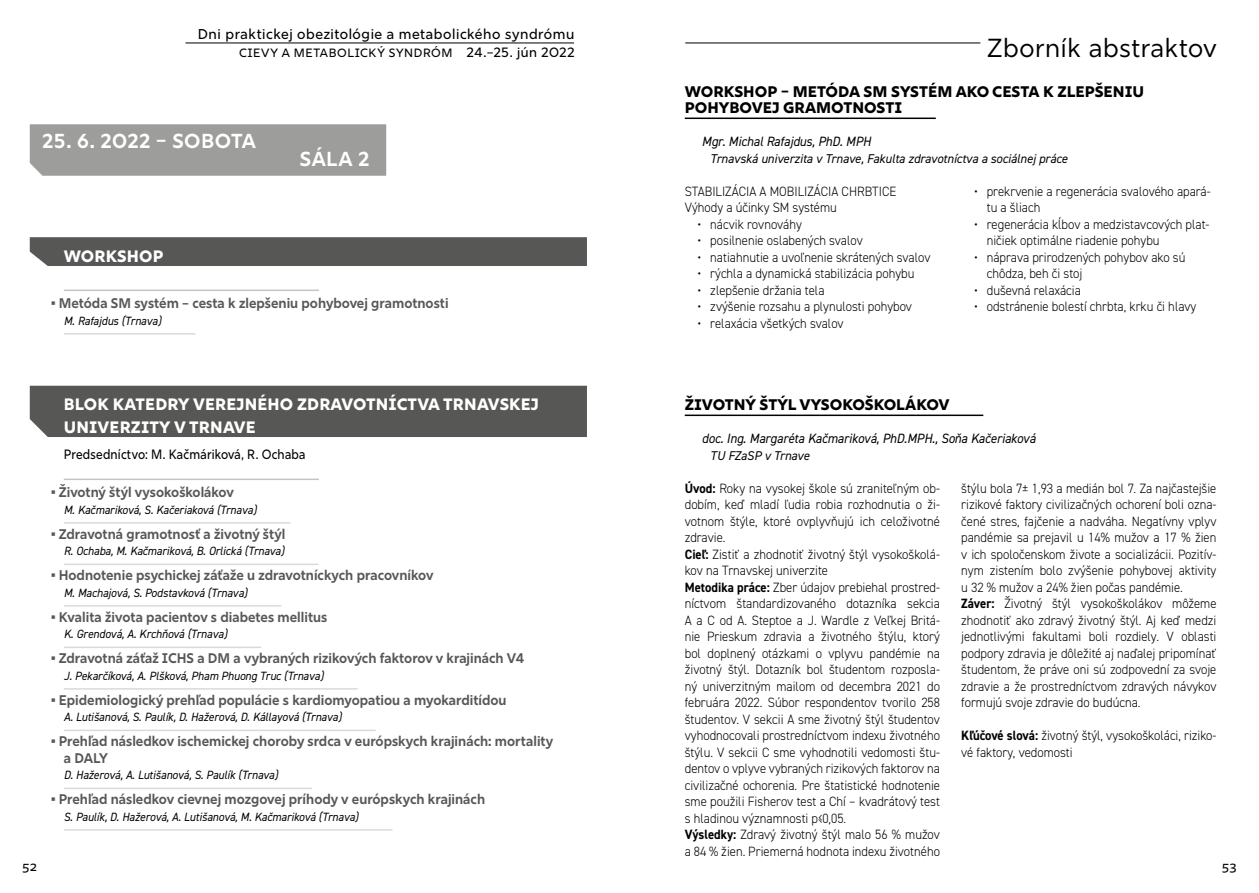
<style>
.page{position:relative;width:1259px;height:893px;background:#fff}
.page>*{position:absolute;margin:0;border:0;box-sizing:border-box;transform-origin:0 0}
.t1{font:26.1px "Rig Sans";letter-spacing:.025em;color:#000}
.t2{font:700 20.25px "Rig Sans";letter-spacing:.02em;color:#fff}
.t3{font:800 16.5px/22.5px "Rig Sans";letter-spacing:.01em;color:#fff}
.t4{font:800 15.3px/16.5px "Rig Sans";color:#000}
.t5{font:500 14.25px "Rig Sans";letter-spacing:.04em;color:#000}
.t6{font:700 13.95px/16.5px "Rig Sans";color:#575756;scale:.96 1}
.t7{font:300 13.5px/16.5px "DIN2014";color:#000;scale:.94 1}
.t8{font:italic 13.5px "DIN2014";color:#000;scale:.94 1}
.t9{font:500 13.5px "Rig Sans";letter-spacing:.015em;color:#000;scale:.9 1}
.t10{font:13.5px "Tisa Sans Pro";color:#000}
.t11{font:italic 12.75px "DIN2014";color:#000}
.t12{font:italic 12px "DIN2014";color:#000;scale:.94 1}
.t13{font:500 12px "Rig Sans";letter-spacing:.05em;color:#000}
.s1{font-size:13.5px}
.s2{font-weight:700}
</style>
<div class="page">
<hr style="left:186px;top:43px;width:388px;height:1px;background:#000">
<hr style="left:685px;top:43px;width:295px;height:1px;background:#000">
<hr style="left:685px;top:118px;width:251px;height:1px;background:#000">
<hr style="left:685px;top:415px;width:298px;height:1px;background:#000">
<div style="left:30px;top:124px;width:356px;height:52px;background:#9d9d9c"></div>
<div style="left:30px;top:237px;width:557px;height:29px;background:#575756"></div>
<hr style="left:64px;top:290px;width:255px;height:1px;background:#c6c6c6">
<hr style="left:64px;top:333px;width:131px;height:2px;background:#dadada">
<div style="left:30px;top:386px;width:557px;height:51px;background:#575756"></div>
<hr style="left:64px;top:479px;width:255px;height:1px;background:#c6c6c6">
<hr style="left:64px;top:522px;width:227px;height:2px;background:#dadada">
<hr style="left:64px;top:564px;width:254px;height:1px;background:#dadada">
<hr style="left:64px;top:605px;width:217px;height:2px;background:#dadada">
<hr style="left:64px;top:647px;width:197px;height:1px;background:#dadada">
<hr style="left:64px;top:688px;width:294px;height:2px;background:#dadada">
<hr style="left:64px;top:730px;width:312px;height:1px;background:#dadada">
<hr style="left:64px;top:788px;width:248px;height:1px;background:#dadada">
<hr style="left:64px;top:829px;width:328px;height:2px;background:#dadada">
<p class="t5" style="left:198px;top:25px;width:378px">Dni praktickej obezitológie a metabolického syndrómu</p>
<p class="t13" style="left:239px;top:46px;width:337px">CIEVY A METABOLICKÝ SYNDRÓM <span class="s1">24.–25. jún 2022</span></p>
<h2 class="t2" style="left:43px;top:129px;width:215px">25. 6. 2022 – SOBOTA</h2>
<h2 class="t2" style="left:300px;top:147px;width:71px">SÁLA 2</h2>
<p class="t3" style="left:64px;top:245px;width:101px">WORKSHOP</p>
<p class="t6" style="left:51px;top:295px;width:415px">• Metóda SM systém – cesta k zlepšeniu pohybovej gramotnosti</p>
<p class="t12" style="left:64px;top:313px;width:105px">M. Rafajdus (Trnava)</p>
<p class="t3" style="left:64px;top:393px;width:476px">BLOK KATEDRY VEREJNÉHO ZDRAVOTNÍCTVA TRNAVSKEJ<br>UNIVERZITY V TRNAVE</p>
<p class="t9" style="left:64px;top:446px;width:270px">Predsedníctvo: M. Kačmáriková, R. Ochaba</p>
<p class="t6" style="left:51px;top:484px;width:192px">• Životný štýl vysokoškolákov</p>
<p class="t12" style="left:64px;top:502px;width:207px">M. Kačmariková, S. Kačeriaková (Trnava)</p>
<p class="t6" style="left:51px;top:525px;width:246px">• Zdravotná gramotnosť a životný štýl</p>
<p class="t12" style="left:64px;top:543px;width:236px">R. Ochaba, M. Kačmariková, B. Orlická (Trnava)</p>
<p class="t6" style="left:51px;top:567px;width:400px">• Hodnotenie psychickej záťaže u zdravotníckych pracovníkov</p>
<p class="t12" style="left:64px;top:585px;width:197px">M. Machajová, S. Podstavková (Trnava)</p>
<p class="t6" style="left:51px;top:608px;width:289px">• Kvalita života pacientov s diabetes mellitus</p>
<p class="t12" style="left:64px;top:626px;width:175px">K. Grendová, A. Krchňová (Trnava)</p>
<p class="t6" style="left:51px;top:650px;width:494px">• Zdravotná záťaž ICHS a DM a vybraných rizikových faktorov v krajinách V4</p>
<p class="t12" style="left:64px;top:668px;width:278px">J. Pekarčíková, A. Plšková, Pham Phuong Truc (Trnava)</p>
<p class="t6" style="left:51px;top:692px;width:476px">• Epidemiologický prehľad populácie s kardiomyopatiou a myokarditídou</p>
<p class="t12" style="left:64px;top:709px;width:297px">A. Lutišanová, S. Paulík, D. Hažerová, D. Kállayová (Trnava)</p>
<p class="t6" style="left:64px;top:733px;width:511px;text-indent:-13px">• Prehľad následkov ischemickej choroby srdca v európskych krajinách: mortality a DALY</p>
<p class="t12" style="left:64px;top:767px;width:229px">D. Hažerová, A. Lutišanová, S. Paulík (Trnava)</p>
<p class="t6" style="left:51px;top:791px;width:454px">• Prehľad následkov cievnej mozgovej príhody v európskych krajinách</p>
<p class="t12" style="left:64px;top:809px;width:315px">S. Paulík, D. Hažerová, A. Lutišanová, M. Kačmariková (Trnava)</p>
<h1 class="t1" style="left:987px;top:32px;width:231px">Zborník abstraktov</h1>
<p class="t4" style="left:685px;top:83px;width:461px">WORKSHOP – METÓDA SM SYSTÉM AKO CESTA K ZLEPŠENIU<br>POHYBOVEJ GRAMOTNOSTI</p>
<p class="t8" style="left:702px;top:133px;width:181px">Mgr. Michal Rafajdus, PhD. MPH</p>
<p class="t11" style="left:710px;top:150px;width:359px">Trnavská univerzita v Trnave, Fakulta zdravotníctva a sociálnej práce</p>
<p class="t7" style="left:685px;top:183px;width:226px">STABILIZÁCIA A MOBILIZÁCIA CHRBTICE<br>Výhody a účinky SM systému</p>
<p class="t7" style="left:697px;top:216px;width:112px">• nácvik rovnováhy</p>
<p class="t7" style="left:697px;top:232px;width:177px">• posilnenie oslabených svalov</p>
<p class="t7" style="left:697px;top:249px;width:249px">• natiahnutie a uvoľnenie skrátených svalov</p>
<p class="t7" style="left:697px;top:265px;width:232px">• rýchla a dynamická stabilizácia pohybu</p>
<p class="t7" style="left:697px;top:282px;width:137px">• zlepšenie držania tela</p>
<p class="t7" style="left:697px;top:298px;width:230px">• zvýšenie rozsahu a plynulosti pohybov</p>
<p class="t7" style="left:697px;top:315px;width:157px">• relaxácia všetkých svalov</p>
<p class="t7" style="left:986px;top:183px;width:240px;text-indent:-13px">• prekrvenie a regenerácia svalového apará&shy;tu a šliach</p>
<p class="t7" style="left:986px;top:216px;width:238px;text-indent:-13px">• regenerácia kĺbov a medzistavcových plat&shy;ničiek optimálne riadenie pohybu</p>
<p class="t7" style="left:986px;top:249px;width:213px;text-indent:-13px">• náprava prirodzených pohybov ako sú chôdza, beh či stoj</p>
<p class="t7" style="left:974px;top:282px;width:115px">• duševná relaxácia</p>
<p class="t7" style="left:974px;top:298px;width:238px">• odstránenie bolestí chrbta, krku či hlavy</p>
<p class="t4" style="left:685px;top:397px;width:266px">ŽIVOTNÝ ŠTÝL VYSOKOŠKOLÁKOV</p>
<p class="t8" style="left:702px;top:430px;width:356px">doc. Ing. Margaréta Kačmariková, PhD.MPH., Soňa Kačeriaková</p>
<p class="t11" style="left:710px;top:447px;width:101px">TU FZaSP v Trnave</p>
<p class="t7" style="left:685px;top:480px;width:273px"><span class="s2">Úvod:</span> Roky na vysokej škole sú zraniteľným ob&shy;dobím, keď mladí ľudia robia rozhodnutia o ži&shy;votnom štýle, ktoré ovplyvňujú ich celoživotné zdravie.<br><span class="s2">Cieľ:</span> Zistiť a zhodnotiť životný štýl vysokoškolá&shy;kov na Trnavskej univerzite<br><span class="s2">Metodika práce:</span> Zber údajov prebiehal prostred&shy;níctvom štandardizovaného dotazníka sekcia A a C od A. Steptoe a J. Wardle z Veľkej Britá&shy;nie Prieskum zdravia a životného štýlu, ktorý bol doplnený otázkami o vplyvu pandémie na životný štýl. Dotazník bol študentom rozposla&shy;ný univerzitným mailom od decembra 2021 do februára 2022. Súbor respondentov tvorilo 258 študentov. V sekcii A sme životný štýl študentov vyhodnocovali prostredníctvom indexu životného štýlu. V sekcii C sme vyhodnotili vedomosti štu&shy;dentov o vplyve vybraných rizikových faktorov na civilizačné ochorenia. Pre štatistické hodnotenie sme použili Fisherov test a Chí – kvadrátový test s hladinou významnosti p≤0‚05.<br><span class="s2">Výsledky:</span> Zdravý životný štýl malo 56 % mužov a 84 % žien. Priemerná hodnota indexu životného</p>
<p class="t7" style="left:961px;top:480px;width:273px">štýlu bola 7± 1‚93 a medián bol 7. Za najčastejšie rizikové faktory civilizačných ochorení boli ozna&shy;čené stres, fajčenie a nadváha. Negatívny vplyv pandémie sa prejavil u 14% mužov a 17 % žien v ich spoločenskom živote a socializácii. Pozitív&shy;nym zistením bolo zvýšenie pohybovej aktivity u 32 % mužov a 24% žien počas pandémie.<br><span class="s2">Záver:</span> Životný štýl vysokoškolákov môžeme zhodnotiť ako zdravý životný štýl. Aj keď medzi jednotlivými fakultami boli rozdiely. V oblasti podpory zdravia je dôležité aj naďalej pripomínať študentom, že práve oni sú zodpovední za svoje zdravie a že prostredníctvom zdravých návykov formujú svoje zdravie do budúcna.</p>
<p class="t7" style="left:961px;top:727px;width:273px"><span class="s2">Kľúčové slová:</span> životný štýl, vysokoškoláci, riziko&shy;vé faktory, vedomosti</p>
<p class="t10" style="left:22px;top:857px;width:17px">52</p>
<p class="t10" style="left:1221px;top:857px;width:16px">53</p>
</div>
